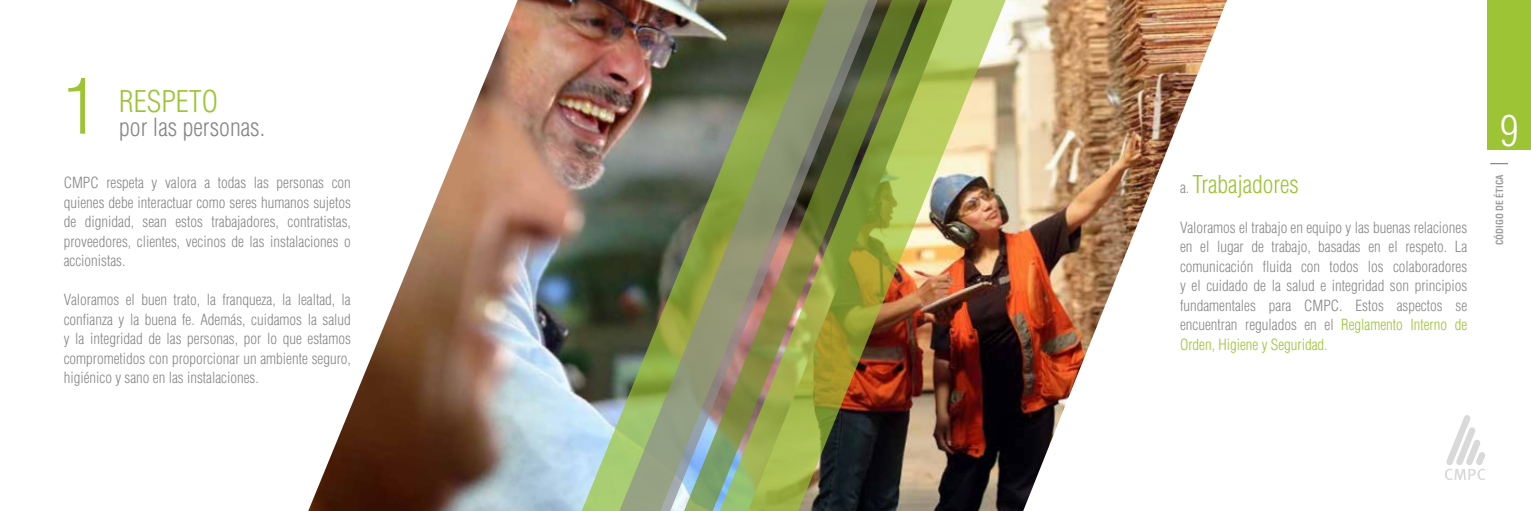
<style>
.page{position:relative;width:1531px;height:511px;background:#fff}
.page>*{position:absolute;margin:0;border:0;box-sizing:border-box;transform-origin:0 0}
.t1{font:300 condensed 75px "Helvetica LT Std";color:#9dc434}
.t2{font:300 condensed 42.15px "Helvetica LT Std";color:#fff}
.t3{font:300 condensed 29.25px "Helvetica LT Std";color:#9dc434}
.t4{font:300 condensed 24.3px "Helvetica LT Std";color:#878787}
.t5{font:300 condensed 24px "Helvetica LT Std";color:#9dc434}
.t6{font:300 condensed 15px/19.5px "Helvetica LT Std";color:#878787;text-align:justify}
.t7{font:700 condensed 9.6px "Helvetica LT Std";color:#9d9d9c}
.s1{font-size:15px;color:#878787}
.s2{color:#9dc434}
</style>
<div class="page">
<div style="left:1487px;top:0;width:44px;height:150px;background:#9dc434"></div>
<svg style="left:1490px;top:163px;width:18px;height:1px"></svg>
<svg style="left:1445px;top:415px;width:40px;height:64px"></svg>
<img style="left:1010px;top:0;width:217px;height:510px">
<img style="left:308px;top:0;width:266px;height:510px">
<img style="left:574px;top:0;width:38px;height:510px">
<img style="left:612px;top:0;width:101px;height:510px">
<img style="left:713px;top:0;width:297px;height:510px">
<h1 class="t1" style="left:64px;top:60px;width:35px">1</h1>
<h3 class="t3" style="left:119px;top:83px;width:100px">RESPETO</h3>
<h3 class="t4" style="left:119px;top:112px;width:147px">por las personas.</h3>
<p class="t6" style="left:64px;top:172px;width:289px">CMPC respeta y valora a todas las personas con quienes debe interactuar como seres humanos sujetos de dignidad, sean estos trabajadores, contratistas, proveedores, clientes, vecinos de las instalaciones o accionistas.</p>
<p class="t6" style="left:64px;top:289px;width:289px">Valoramos el buen trato, la franqueza, la lealtad, la confianza y la buena fe. Además, cuidamos la salud y la integridad de las personas, por lo que estamos comprometidos con proporcionar un ambiente seguro, higiénico y sano en las instalaciones.</p>
<h3 class="t5" style="left:1180px;top:170px;width:120px"><span class="s1">a.</span> Trabajadores</h3>
<p class="t6" style="left:1180px;top:217px;width:289px">Valoramos el trabajo en equipo y las buenas relaciones en el lugar de trabajo, basadas en el respeto. La comunicación fluida con todos los colaboradores y el cuidado de la salud e integridad son principios fundamentales para CMPC. Estos aspectos se encuentran regulados en el <span class="s2">Reglamento Interno de Orden, Higiene y Seguridad.</span></p>
<h2 class="t2" style="left:1500px;top:104px;width:20px">9</h2>
<p class="t7" style="left:1493px;top:245px;width:72px;rotate:-90deg">CÓDIGO DE ÉTICA</p>
</div>
